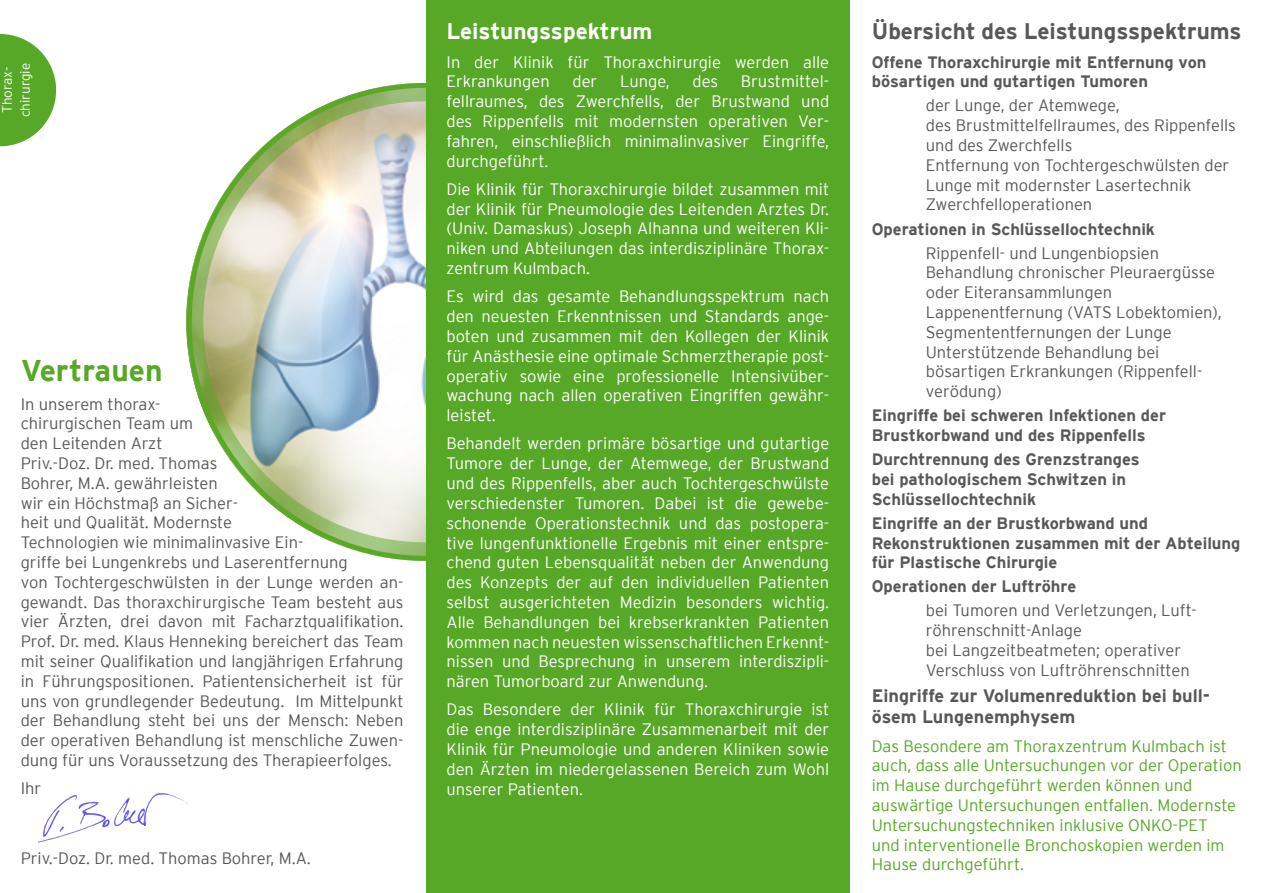
<style>
.page{position:relative;width:1263px;height:893px;background:#fff}
.page>*{position:absolute;margin:0;border:0;box-sizing:border-box;transform-origin:0 0}
.t1{font:700 30px "Interstate";color:#58a827}
.t2{font:700 22.5px "Interstate";color:#58585a}
.t3{font:700 22.5px "Interstate";color:#fff}
.t4{font:700 18px/21.6px "Interstate";color:#58585a}
.t5{font:300 16.5px/19.8px "Interstate";color:#fff;text-align:justify}
.t6{font:300 16.5px/19.8px "Interstate";color:#58585a}
.t7{font:700 16.5px/19.8px "Interstate";color:#58585a}
.t8{font:300 16.5px/19.8px "Interstate";color:#58a827}
.t9{font:300 13.5px/18px "Interstate";color:#fff}
</style>
<div class="page">
<svg style="left:0;top:34px;width:56px;height:112px"></svg>
<svg style="left:187px;top:83px;width:239px;height:478px"></svg>
<div style="left:426px;top:0;width:424px;height:893px;background:#58a827"></div>
<svg style="left:38px;top:793px;width:149px;height:50px"></svg>
<p class="t9" style="left:-2px;top:117px;width:56px;rotate:-90deg">Thorax&shy;chirurgie</p>
<h1 class="t1" style="left:21px;top:354px;width:143px">Vertrauen</h1>
<p class="t6" style="left:21px;top:394px;width:384px">In unserem thorax-<br>chirurgischen Team um<br>den Leitenden Arzt<br>Priv.-Doz. Dr. med. Thomas<br>Bohrer, M.A. gewährleisten<br>wir ein Höchstmaß an Sicher-<br>heit und Qualität. Modernste<br>Technologien wie minimalinvasive Ein-<br>griffe bei Lungenkrebs und Laserentfernung<br>von Tochtergeschwülsten in der Lunge werden an&shy;gewandt. Das thoraxchirurgische Team besteht aus vier Ärzten, drei davon mit Facharztqualifikation.<br>Prof. Dr. med. Klaus Henneking bereichert das Team mit seiner Qualifikation und langjährigen Erfahrung in Führungspositionen. Patientensicherheit ist für uns von grundlegender Bedeutung. Im Mittelpunkt der Behandlung steht bei uns der Mensch: Neben der operativen Behandlung ist menschliche Zuwen&shy;dung für uns Voraussetzung des Therapieerfolges.</p>
<p class="t6" style="left:21px;top:778px;width:22px">Ihr</p>
<p class="t6" style="left:21px;top:848px;width:292px">Priv.-Doz. Dr. med. Thomas Bohrer, M.A.</p>
<h2 class="t3" style="left:446px;top:19px;width:207px">Leistungsspektrum</h2>
<p class="t5" style="left:446px;top:52px;width:384px">In der Klinik für Thoraxchirurgie werden alle<br>Erkrankungen</p>
<p class="t5" style="left:446px;top:72px;width:384px;text-indent:294px">Brustmittel&shy;fellraumes, des Zwerchfells, der Brustwand und des Rippenfells mit modernsten operativen Ver&shy;fahren, einschließlich minimalinvasiver Eingriffe, durchgeführt.</p>
<p class="t5" style="left:446px;top:179px;width:384px">Die Klinik für Thoraxchirurgie bildet zusammen mit der Klinik für Pneumologie des Leitenden Arztes Dr. (Univ. Damaskus) Joseph Alhanna und weiteren Kli&shy;niken und Abteilungen das interdisziplinäre Thorax&shy;zentrum Kulmbach.</p>
<p class="t5" style="left:446px;top:287px;width:384px">Es wird das gesamte Behandlungsspektrum nach den neuesten Erkenntnissen und Standards ange&shy;boten und zusammen mit den Kollegen der Klinik für Anästhesie eine optimale Schmerztherapie post&shy;operativ sowie eine professionelle Intensivüber&shy;wachung nach allen operativen Eingriffen gewähr&shy;leistet.</p>
<p class="t5" style="left:446px;top:434px;width:384px">Behandelt werden primäre bösartige und gutartige Tumore der Lunge, der Atemwege, der Brustwand und des Rippenfells, aber auch Tochtergeschwülste verschiedenster Tumoren. Dabei ist die gewebe&shy;schonende Operationstechnik und das postopera&shy;tive lungenfunktionelle Ergebnis mit einer entspre&shy;chend guten Lebensqualität neben der Anwendung des Konzepts der auf den individuellen Patienten selbst ausgerichteten Medizin besonders wichtig.<br>Alle Behandlungen bei krebserkrankten Patienten kommen nach neuesten wissenschaftlichen Erkennt&shy;nissen und Besprechung in unserem interdiszipli&shy;nären Tumorboard zur Anwendung.</p>
<p class="t5" style="left:446px;top:700px;width:384px">Das Besondere der Klinik für Thoraxchirurgie ist die enge interdisziplinäre Zusammenarbeit mit der Klinik für Pneumologie und anderen Kliniken sowie den Ärzten im niedergelassenen Bereich zum Wohl unserer Patienten.</p>
<p class="t5" style="left:572px;top:72px;width:26px">der</p>
<p class="t5" style="left:620px;top:72px;width:51px">Lunge,</p>
<p class="t5" style="left:692px;top:72px;width:27px">des</p>
<h2 class="t2" style="left:872px;top:19px;width:371px">Übersicht des Leistungsspektrums</h2>
<p class="t7" style="left:872px;top:52px;width:336px">Offene Thoraxchirurgie mit Entfernung von bösartigen und gutartigen Tumoren</p>
<p class="t6" style="left:926px;top:96px;width:312px">der Lunge, der Atemwege,<br>des Brustmittelfellraumes, des Rippenfells und des Zwerchfells<br>Entfernung von Tochtergeschwülsten der<br>Lunge mit modernster Lasertechnik<br>Zwerchfelloperationen</p>
<p class="t7" style="left:872px;top:219px;width:285px">Operationen in Schlüssellochtechnik</p>
<p class="t6" style="left:926px;top:243px;width:298px">Rippenfell- und Lungenbiopsien<br>Behandlung chronischer Pleuraergüsse oder Eiteransammlungen<br>Lappenentfernung (VATS Lobektomien),<br>Segmententfernungen der Lunge<br>Unterstützende Behandlung bei bösartigen Erkrankungen (Rippenfell&shy;verödung)</p>
<p class="t7" style="left:872px;top:405px;width:296px">Eingriffe bei schweren Infektionen der<br>Brustkorbwand und des Rippenfells</p>
<p class="t7" style="left:872px;top:449px;width:269px">Durchtrennung des Grenzstranges bei pathologischem Schwitzen in<br>Schlüssellochtechnik</p>
<p class="t7" style="left:872px;top:513px;width:370px">Eingriffe an der Brustkorbwand und<br>Rekonstruktionen zusammen mit der Abteilung für Plastische Chirurgie</p>
<p class="t7" style="left:872px;top:577px;width:206px">Operationen der Luftröhre</p>
<p class="t6" style="left:926px;top:601px;width:273px">bei Tumoren und Verletzungen, Luft&shy;röhrenschnitt-Anlage<br>bei Langzeitbeatmeten; operativer Verschluss von Luftröhrenschnitten</p>
<p class="t4" style="left:872px;top:684px;width:340px">Eingriffe zur Volumenreduktion bei bull&shy;ösem Lungenemphysem</p>
<p class="t8" style="left:872px;top:736px;width:371px">Das Besondere am Thoraxzentrum Kulmbach ist auch, dass alle Untersuchungen vor der Operation im Hause durchgeführt werden können und auswärtige Untersuchungen entfallen. Modernste Untersuchungstechniken inklusive ONKO-PET<br>und interventionelle Bronchoskopien werden im Hause durchgeführt.</p>
</div>
